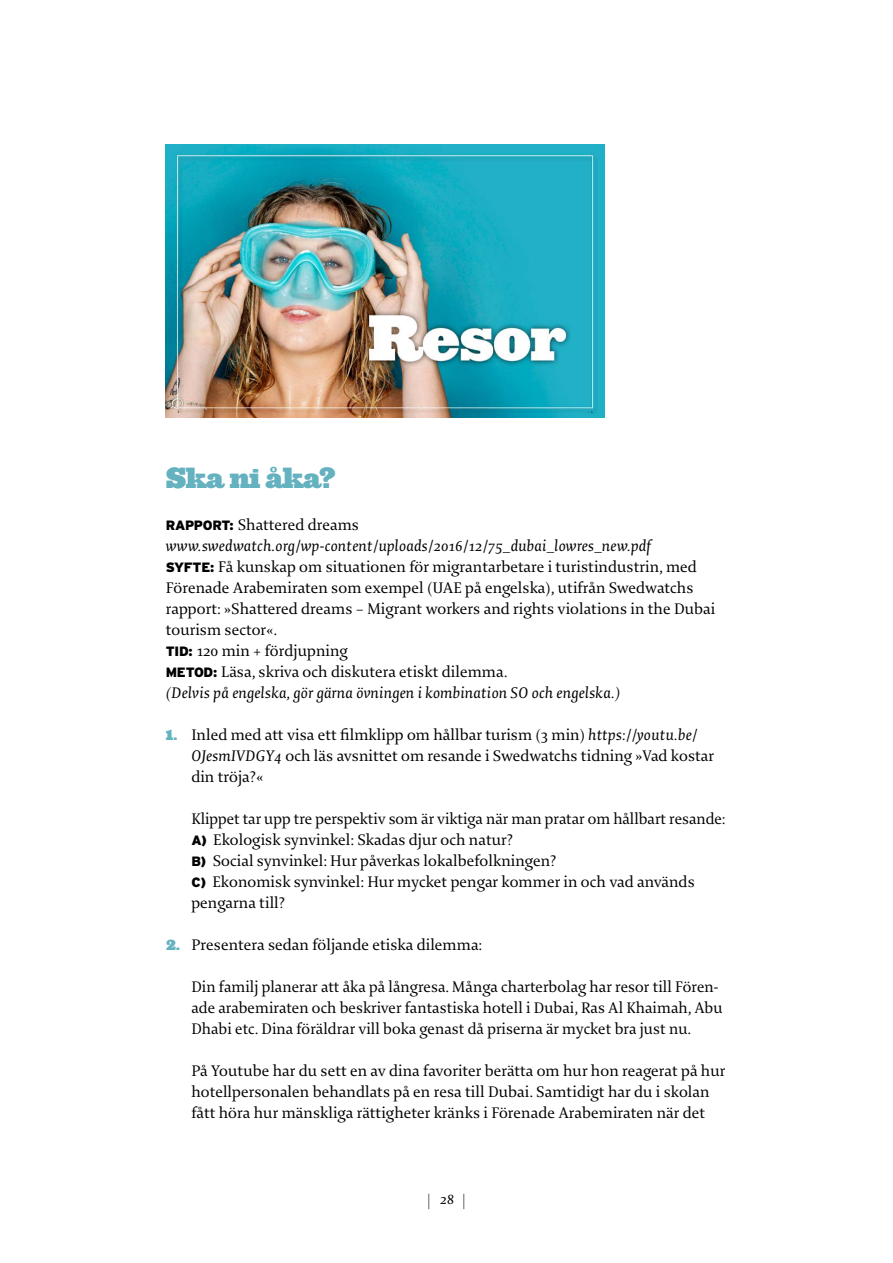
<style>
.page{position:relative;width:893px;height:1263px;background:#fff}
.page>*{position:absolute;margin:0;border:0;box-sizing:border-box;transform-origin:0 0}
.t1{font:27px "Ziggurat HTF Black";letter-spacing:-.02em;color:#64b1bf}
.t2{font:italic 17.1px "Enigma";color:#000;scale:.5 1}
.t3{font:16.5px/21px "Enigma";color:#000}
.s1{font-family:"Interstate";font-weight:900;font-size:13.5px}
.s2{font-style:italic}
.s3{font-family:"Ziggurat HTF Black";font-size:13.5px;color:#64b1bf}
.s4{font-size:15.3px}
</style>
<div class="page">
<img style="left:166px;top:145px;width:439px;height:273px">
<h1 class="t1" style="left:166px;top:461px;width:172px">Ska ni åka?</h1>
<p class="t3" style="left:166px;top:515px;width:551px"><span class="s1">RAPPORT:</span> Shattered dreams <span class="s2">www.swedwatch.org/wp-content/uploads/2016/12/75_dubai_lowres_new.pdf<br></span><span class="s1">SYFTE:</span> Få kunskap om situationen för migrantarbetare i turistindustrin, med Förenade Arabemiraten som exempel (UAE på engelska), utifrån Swedwatchs rapport: »Shattered dreams – Migrant workers and rights violations in the Dubai tourism sector«.<br><span class="s1">TID:</span> 120 min + fördjupning<br><span class="s1">METOD:</span> Läsa, skriva och diskutera etiskt dilemma.<br><span class="s2">(Delvis på engelska, gör gärna övningen i kombination SO och engelska.)</span></p>
<p class="t3" style="left:191px;top:725px;width:524px;text-indent:-26px"><span class="s3">1.</span> Inled med att visa ett filmklipp om hållbar turism (3 min) <span class="s2">https://youtu.be/<br>OJesmIVDGY4</span> och läs avsnittet om resande i Swedwatchs tidning »Vad kostar din tröja?«</p>
<p class="t3" style="left:191px;top:809px;width:536px">Klippet tar upp tre perspektiv som är viktiga när man pratar om hållbart resande:<br><span class="s1">A)</span> Ekologisk synvinkel: Skadas djur och natur?<br><span class="s1">B)</span> Social synvinkel: Hur påverkas lokalbefolkningen?<br><span class="s1">C)</span> Ekonomisk synvinkel: Hur mycket pengar kommer in och vad används pengarna till?</p>
<p class="t3" style="left:166px;top:935px;width:318px"><span class="s3">2.</span> Presentera sedan följande etiska dilemma:</p>
<p class="t3" style="left:191px;top:977px;width:533px">Din familj planerar att åka på långresa. Många charterbolag har resor till Fören&shy;ade arabemiraten och beskriver fantastiska hotell i Dubai, Ras Al Khaimah, Abu<br>Dhabi etc. Dina föräldrar vill boka genast då priserna är mycket bra just nu.</p>
<p class="t3" style="left:191px;top:1061px;width:536px">På Youtube har du sett en av dina favoriter berätta om hur hon reagerat på hur hotellpersonalen behandlats på en resa till Dubai. Samtidigt har du i skolan fått höra hur mänskliga rättigheter kränks i Förenade Arabemiraten när det</p>
<p class="t2" style="left:428px;top:1192px;width:76px">| <span class="s4">28</span> |</p>
</div>
